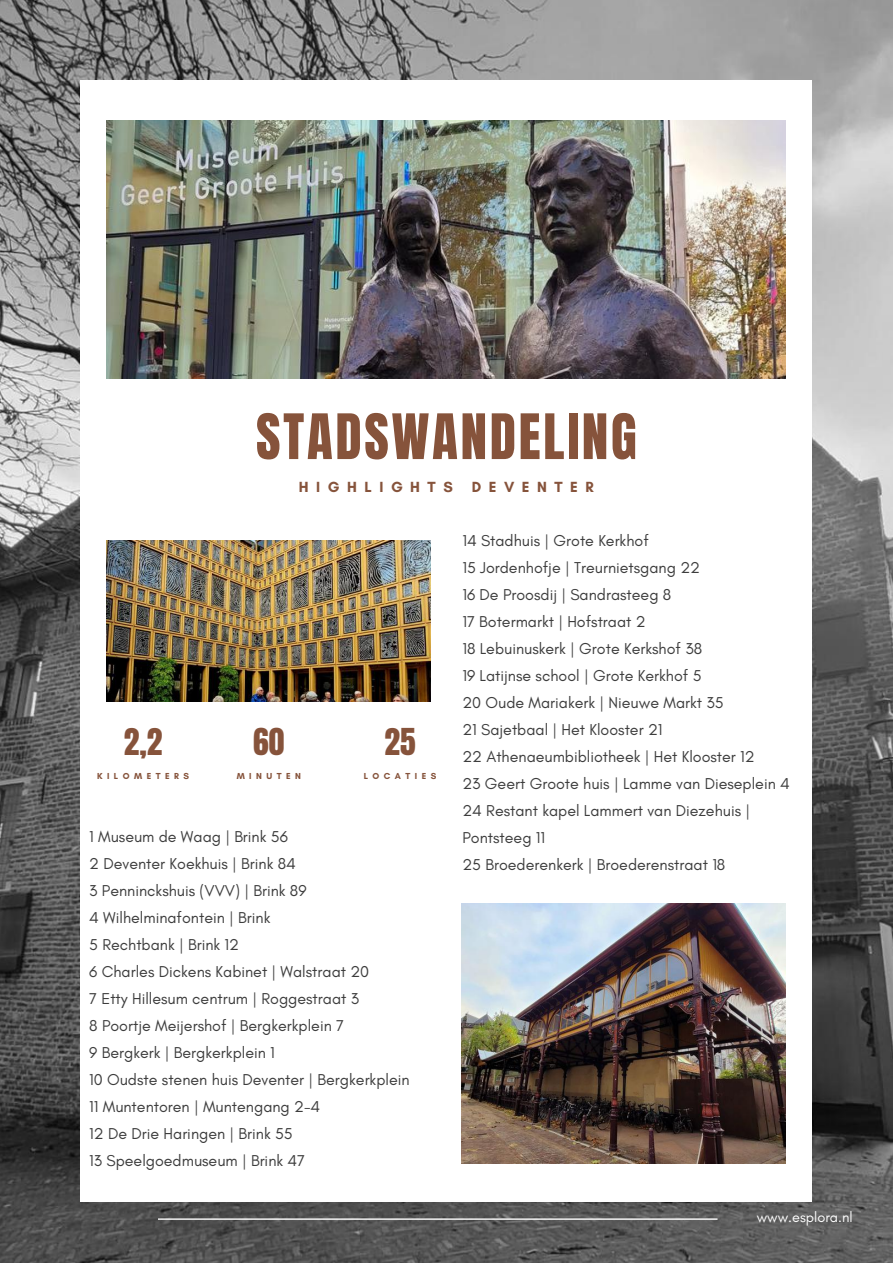
<style>
.page{position:relative;width:893px;height:1264px;background:#fff}
.page>*{position:absolute;margin:0;border:0;box-sizing:border-box;transform-origin:0 0}
.t1{font:53.25px "Anton";letter-spacing:.05em;color:#86533b}
.t2{font:31.5px "Anton";color:#86533b}
.t3{font:16.05px/27px "Glacial Indifference";color:#3d3d3d}
.t4{font:700 15px "Glacial Indifference";letter-spacing:.505em;color:#86533b}
.t5{font:14.55px "Glacial Indifference";color:#fff}
.t6{font:700 8.85px "Glacial Indifference";letter-spacing:.505em;color:#86533b}
</style>
<div class="page">
<img style="left:0;top:0;width:892px;height:1262px">
<div style="left:81px;top:81px;width:731px;height:1120px;background:#fff"></div>
<img style="left:107px;top:120px;width:678px;height:259px">
<img style="left:107px;top:540px;width:323px;height:162px">
<img style="left:461px;top:903px;width:324px;height:260px">
<svg style="left:158px;top:1218px;width:559px;height:1px"></svg>
<h1 class="t1" style="left:256px;top:398px;width:382px">STADSWANDELING</h1>
<p class="t4" style="left:299px;top:477px;width:155px">HIGHLIGHTS</p>
<p class="t4" style="left:471px;top:477px;width:123px">DEVENTER</p>
<h2 class="t2" style="left:124px;top:719px;width:40px">2,2</h2>
<p class="t6" style="left:97px;top:771px;width:93px">KILOMETERS</p>
<h2 class="t2" style="left:253px;top:719px;width:33px">60</h2>
<p class="t6" style="left:237px;top:771px;width:66px">MINUTEN</p>
<h2 class="t2" style="left:384px;top:719px;width:33px">25</h2>
<p class="t6" style="left:364px;top:771px;width:74px">LOCATIES</p>
<p class="t3" style="left:89px;top:823px;width:322px">1 Museum de Waag | Brink 56<br>2 Deventer Koekhuis | Brink 84<br>3 Penninckshuis (VVV) | Brink 89<br>4 Wilhelminafontein | Brink<br>5 Rechtbank | Brink 12<br>6 Charles Dickens Kabinet | Walstraat 20<br>7 Etty Hillesum centrum | Roggestraat 3<br>8 Poortje Meijershof | Bergkerkplein 7<br>9 Bergkerk | Bergkerkplein 1<br>10 Oudste stenen huis Deventer | Bergkerkplein<br>11 Muntentoren | Muntengang 2-4<br>12 De Drie Haringen | Brink 55<br>13 Speelgoedmuseum | Brink 47</p>
<p class="t3" style="left:462px;top:527px;width:329px">14 Stadhuis | Grote Kerkhof<br>15 Jordenhofje | Treurnietsgang 22<br>16 De Proosdij | Sandrasteeg 8<br>17 Botermarkt | Hofstraat 2<br>18 Lebuinuskerk | Grote Kerkshof 38<br>19 Latijnse school | Grote Kerkhof 5<br>20 Oude Mariakerk | Nieuwe Markt 35<br>21 Sajetbaal | Het Klooster 21<br>22 Athenaeumbibliotheek | Het Klooster 12<br>23 Geert Groote huis | Lamme van Dieseplein 4<br>24 Restant kapel Lammert van Diezehuis | Pontsteeg 11<br>25 Broederenkerk | Broederenstraat 18</p>
<p class="t5" style="left:756px;top:1208px;width:97px">www.esplora.nl</p>
</div>
